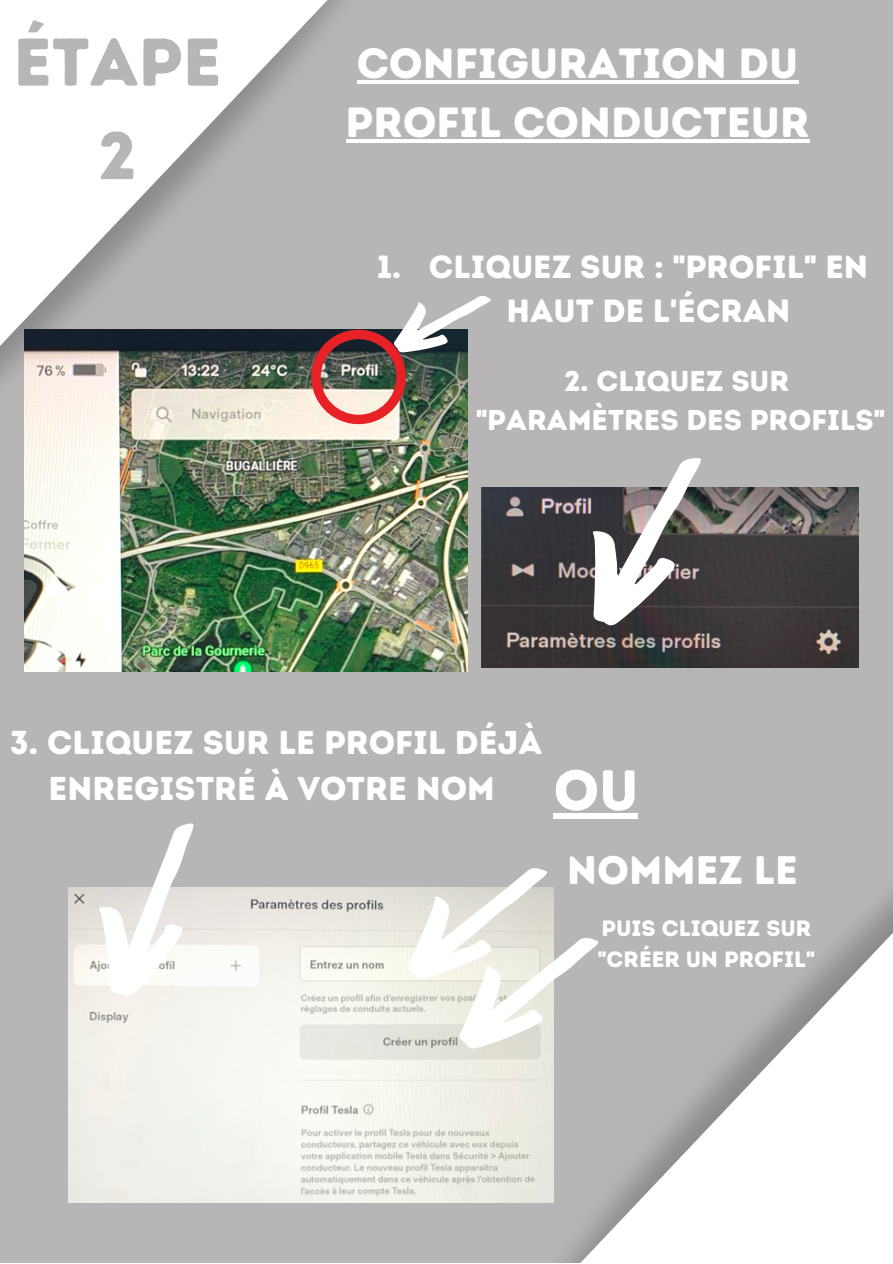
<style>
.page{position:relative;width:893px;height:1264px;background:#fff}
.page>*{position:absolute;margin:0;border:0;box-sizing:border-box;transform-origin:0 0}
.t1{font:67.35px/93.4px "Intro Rust Base";color:#b8b5b6;text-align:center}
.t2{font:42.3px/58.8px "Intro Rust Base";color:#fff}
.t3{font:39.75px "Intro Rust Base";color:#fff}
.t4{font:33px/46px "Intro Rust Base";color:#fff}
.t5{font:32.1px/44.1px "Intro Rust Base";color:#fff;text-align:center}
.t6{font:28.65px/39.3px "Intro Rust Base";color:#fff;text-align:center}
.t7{font:22.2px/30.5px "Intro Rust Base";color:#fff}
.s1{font-size:56.85px}
</style>
<div class="page">
<div style="left:0;top:0;width:892px;height:1262px;background:#b8b5b6"></div>
<svg style="left:0;top:0;width:444px;height:383px"></svg>
<svg style="left:463px;top:894px;width:429px;height:368px"></svg>
<img style="left:24px;top:330px;width:443px;height:341px">
<img style="left:68px;top:887px;width:485px;height:315px">
<svg style="left:68px;top:823px;width:159px;height:185px"></svg>
<img style="left:311px;top:274px;width:180px;height:150px">
<img style="left:481px;top:487px;width:377px;height:180px">
<svg style="left:552px;top:458px;width:181px;height:183px"></svg>
<svg style="left:383px;top:868px;width:235px;height:197px"></svg>
<hr style="left:356px;top:81px;width:442px;height:3px;background:#fff">
<hr style="left:345px;top:139px;width:464px;height:4px;background:#fff">
<div style="left:553px;top:813px;width:85px;height:6px;background:#fff"></div>
<h1 class="t1" style="left:13px;top:15px;width:209px">ÉTAPE<br>2</h1>
<p class="t2" style="left:345px;top:34px;width:465px">CONFIGURATION DU<br>PROFIL CONDUCTEUR</p>
<p class="t5" style="left:376px;top:244px;width:26px">1.</p>
<p class="t5" style="left:429px;top:244px;width:441px">CLIQUEZ SUR : "PROFIL" EN<br>HAUT DE L'ÉCRAN</p>
<p class="t6" style="left:476px;top:361px;width:410px">2. CLIQUEZ SUR "PARAMÈTRES DES PROFILS"</p>
<p class="t4" style="left:49px;top:719px;width:591px;text-indent:-39px">3. CLIQUEZ SUR LE PROFIL DÉJÀ<br>ENREGISTRÉ À VOTRE NOM <span class="s1">OU</span></p>
<p class="t3" style="left:567px;top:846px;width:232px">NOMMEZ LE</p>
<p class="t7" style="left:597px;top:913px;width:218px">PUIS CLIQUEZ SUR "CRÉER UN PROFIL"</p>
</div>
